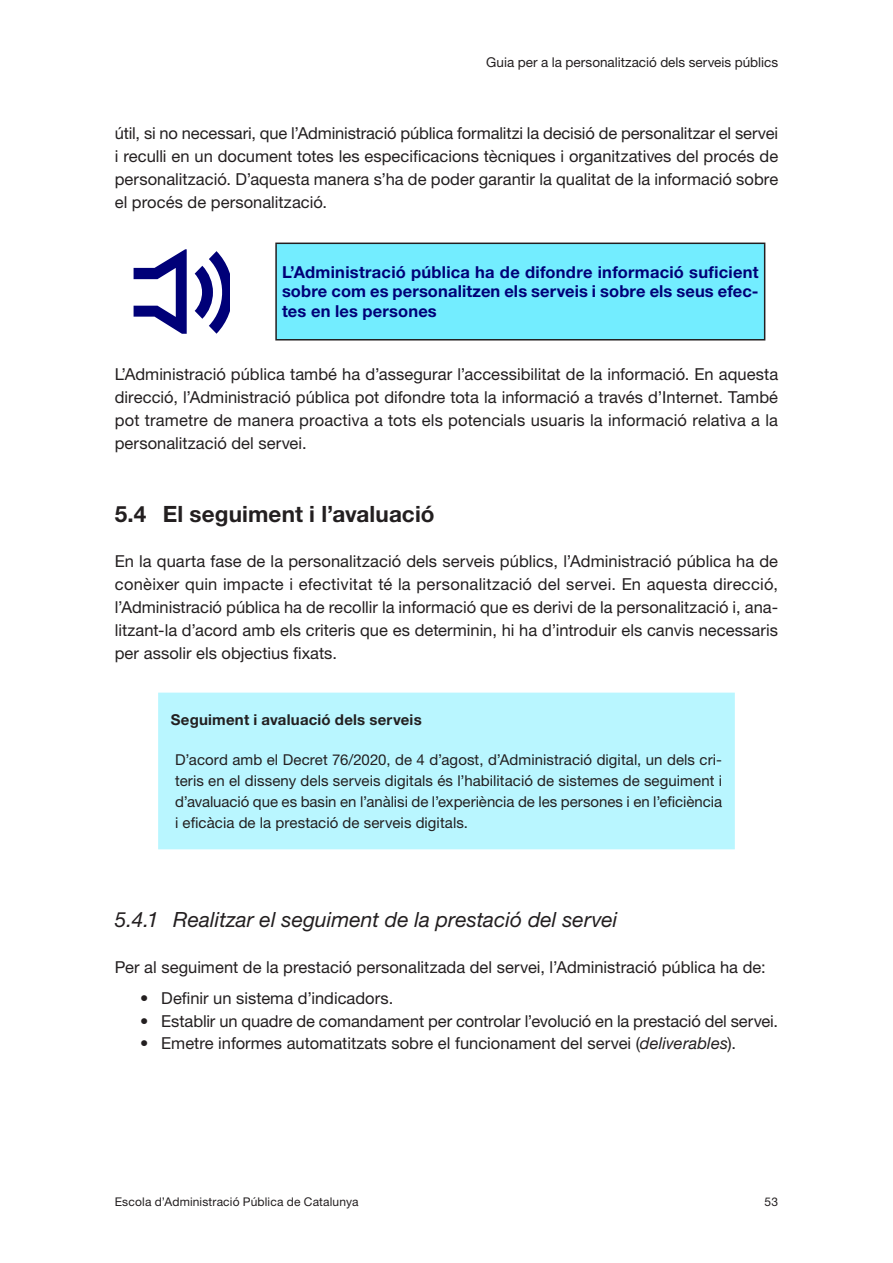
<style>
.page{position:relative;width:893px;height:1263px;background:#fff}
.page>*{position:absolute;margin:0;border:0;box-sizing:border-box;transform-origin:0 0}
.titol_2_-_H2{font:700 22.5px "Helvetica Neue LT Std";letter-spacing:.005em;color:#231f20}
.titol_3_-_H3{font:italic 21px "Helvetica Neue LT Std";letter-spacing:.005em;color:#231f20}
.text{font:16.5px/22.8px "Helvetica Neue LT Std";color:#231f20;text-align:justify}
.text_topo{font:16.5px "Helvetica Neue LT Std";letter-spacing:-.005em;color:#231f20}
.text_imatge_blau_bol{font:700 16.5px/19.8px "Helvetica Neue LT Std";letter-spacing:.005em;color:#000078;text-align:justify}
.text_quadre_2{font:15px/21px "Helvetica Neue LT Std";letter-spacing:.005em;color:#231f20;text-align:justify}
.text_quadre_2-2{font:700 15px "Helvetica Neue LT Std";letter-spacing:.015em;color:#231f20}
.t1{font:13.5px "Helvetica Neue LT Std";color:#231f20}
.t2{font:12px "Helvetica Neue LT Std";letter-spacing:.01em;color:#231f20}
.s1{font-style:italic}
</style>
<div class="page">
<svg style="left:275px;top:242px;width:490px;height:1px"></svg>
<div style="left:276px;top:243px;width:489px;height:97px;background:#73edff"></div>
<hr style="left:275px;top:243px;width:490px;height:1px;background:#231f20">
<hr style="left:275px;top:244px;width:2px;height:95px;background:#231f20">
<hr style="left:764px;top:244px;width:1px;height:95px;background:#231f20">
<hr style="left:275px;top:339px;width:490px;height:1px;background:#231f20">
<svg style="left:134px;top:249px;width:53px;height:85px"></svg>
<svg style="left:195px;top:251px;width:35px;height:83px"></svg>
<div style="left:158px;top:693px;width:577px;height:156px;background:#b9f6ff"></div>
<p class="t1" style="left:486px;top:54px;width:293px">Guia per a la personalització dels serveis públics</p>
<p class="text" style="left:115px;top:122px;width:665px">útil, si no necessari, que l’Administració pública formalitzi la decisió de personalitzar el servei i reculli en un document totes les especificacions tècniques i organitzatives del procés de personalització. D’aquesta manera s’ha de poder garantir la qualitat de la informació sobre el procés de personalització.</p>
<p class="text_imatge_blau_bol" style="left:282px;top:261px;width:478px">L’Administració pública ha de difondre informació suficient sobre com es personalitzen els serveis i sobre els seus efec&shy;tes en les persones</p>
<p class="text" style="left:115px;top:363px;width:665px">L’Administració pública també ha d’assegurar l’accessibilitat de la informació. En aquesta direcció, l’Administració pública pot difondre tota la informació a través d’Internet. També pot trametre de manera proactiva a tots els potencials usuaris la informació relativa a la personalització del servei.</p>
<h2 class="titol_2_-_H2" style="left:115px;top:500px;width:321px">5.4 El seguiment i l’avaluació</h2>
<p class="text" style="left:115px;top:550px;width:665px">En la quarta fase de la personalització dels serveis públics, l’Administració pública ha de conèixer quin impacte i efectivitat té la personalització del servei. En aquesta direcció, l’Administració pública ha de recollir la informació que es derivi de la personalització i, ana&shy;litzant-la d’acord amb els criteris que es determinin, hi ha d’introduir els canvis necessaris per assolir els objectius fixats.</p>
<p class="text_quadre_2-2" style="left:171px;top:710px;width:252px">Seguiment i avaluació dels serveis</p>
<p class="text_quadre_2" style="left:175px;top:749px;width:548px">D’acord amb el Decret 76/2020, de 4 d’agost, d’Administració digital, un dels cri&shy;teris en el disseny dels serveis digitals és l’habilitació de sistemes de seguiment i d’avaluació que es basin en l’anàlisi de l’experiència de les persones i en l’eficiència i eficàcia de la prestació de serveis digitals.</p>
<h3 class="titol_3_-_H3" style="left:115px;top:907px;width:504px">5.4.1 Realitzar el seguiment de la prestació del servei</h3>
<p class="text" style="left:115px;top:955px;width:652px">Per al seguiment de la prestació personalitzada del servei, l’Administració pública ha de:</p>
<p class="text_topo" style="left:140px;top:988px;width:254px">• Definir un sistema d’indicadors.</p>
<p class="text_topo" style="left:140px;top:1011px;width:639px">• Establir un quadre de comandament per controlar l’evolució en la prestació del servei.</p>
<p class="text_topo" style="left:140px;top:1034px;width:597px">• Emetre informes automatitzats sobre el funcionament del servei (<span class="s1">deliverables</span>).</p>
<p class="t2" style="left:115px;top:1194px;width:245px">Escola d’Administració Pública de Catalunya</p>
<p class="t2" style="left:765px;top:1194px;width:15px">53</p>
</div>
